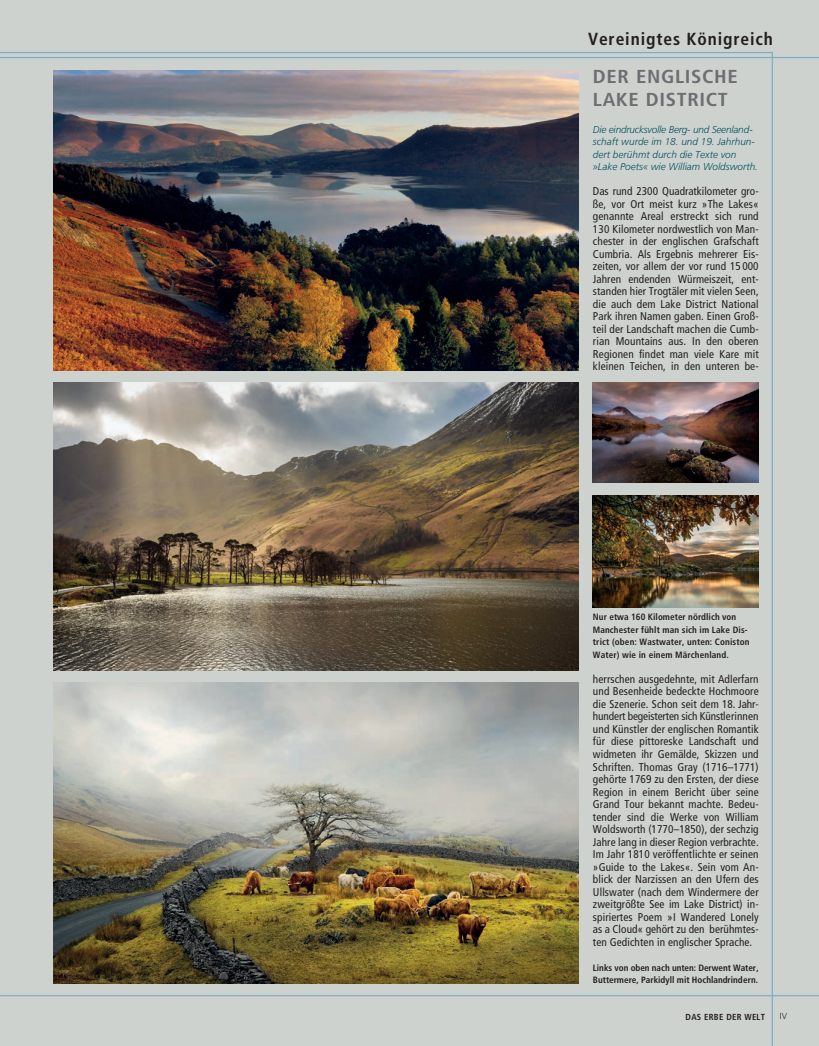
<style>
.page{position:relative;width:819px;height:1046px;background:#fff}
.page>*{position:absolute;margin:0;border:0;box-sizing:border-box;transform-origin:0 0}
.t1{font:700 condensed 18.75px/22.5px "Frutiger";letter-spacing:.03em;color:#6d6e71;scale:1.1 1}
.t2{font:700 condensed 17.5px "Frutiger";letter-spacing:.05em;color:#231f20}
.t3{font:condensed 11.25px/12.5px "Frutiger";letter-spacing:.01em;color:#231f20;text-align:justify}
.t4{font:italic 300 10px/12.5px "Frutiger";color:#045361}
.t5{font:700 condensed 9.12px/12.5px "Frutiger";letter-spacing:.005em;color:#231f20}
.t6{font:700 condensed 8.75px "Frutiger";letter-spacing:.025em;color:#231f20}
.t7{font:300 8.75px "Frutiger";color:#231f20}
</style>
<div class="page">
<div style="left:0;top:0;width:819px;height:1045px;background:#ced2cf"></div>
<hr style="left:0;top:52px;width:772px;height:1px;background:#7caec6">
<hr style="left:0;top:57px;width:819px;height:1px;background:#7caec6">
<hr style="left:0;top:994px;width:819px;height:2px;background:#7caec6">
<hr style="left:771px;top:52px;width:1px;height:993px;background:#7caec6">
<img style="left:593px;top:383px;width:165px;height:100px">
<img style="left:593px;top:495px;width:165px;height:113px">
<img style="left:53px;top:70px;width:525px;height:300px">
<img style="left:53px;top:383px;width:525px;height:287px">
<img style="left:53px;top:682px;width:525px;height:301px">
<p class="t2" style="left:588px;top:29px;width:186px">Vereinigtes Königreich</p>
<p class="t1" style="left:593px;top:65px;width:133px">DER ENGLISCHE<br>LAKE DISTRICT</p>
<p class="t4" style="left:593px;top:123px;width:166px">Die eindrucksvolle Berg- und Seenland&shy;schaft wurde im 18. und 19. Jahrhun&shy;dert berühmt durch die Texte von »Lake Poets« wie William Woldsworth.</p>
<p class="t3" style="left:593px;top:186px;width:167px">Das rund 2300 Quadratkilometer gro&shy;ße, vor Ort meist kurz »The Lakes« genannte Areal erstreckt sich rund 130 Kilometer nordwestlich von Man&shy;chester in der englischen Grafschaft Cumbria. Als Ergebnis mehrerer Eis&shy;zeiten, vor allem der vor rund 15 000<br>Jahren endenden Würmeiszeit, ent&shy;standen hier Trogtäler mit vielen Seen, die auch dem Lake District National Park ihren Namen gaben. Einen Groß&shy;teil der Landschaft machen die Cumb&shy;rian Mountains aus. In den oberen Regionen findet man viele Kare mit kleinen Teichen, in den unteren be-</p>
<p class="t5" style="left:593px;top:611px;width:158px">Nur etwa 160 Kilometer nördlich von Manchester fühlt man sich im Lake Dis&shy;trict (oben: Wastwater, unten: Coniston Water) wie in einem Märchenland.</p>
<p class="t3" style="left:593px;top:673px;width:167px">herrschen ausgedehnte, mit Adlerfarn und Besenheide bedeckte Hochmoore die Szenerie. Schon seit dem 18. Jahr&shy;hundert begeisterten sich Künstlerinnen und Künstler der englischen Romantik für diese pittoreske Landschaft und widmeten ihr Gemälde, Skizzen und Schriften. Thomas Gray (1716–1771) gehörte 1769 zu den Ersten, der diese Region in einem Bericht über seine Grand Tour bekannt machte. Bedeu&shy;tender sind die Werke von William Woldsworth (1770–1850), der sechzig Jahre lang in dieser Region verbrachte.<br>Im Jahr 1810 veröffentlichte er seinen »Guide to the Lakes«. Sein vom An&shy;blick der Narzissen an den Ufern des Ullswater (nach dem Windermere der zweitgrößte See im Lake District) in&shy;spiriertes Poem »I Wandered Lonely as a Cloud« gehört zu den berühmtes&shy;ten Gedichten in englischer Sprache.</p>
<p class="t5" style="left:593px;top:961px;width:167px">Links von oben nach unten: Derwent Water,<br>Buttermere, Parkidyll mit Hochlandrindern.</p>
<p class="t6" style="left:685px;top:1011px;width:81px">DAS ERBE DER WELT</p>
<p class="t7" style="left:780px;top:1010px;width:9px">IV</p>
</div>
